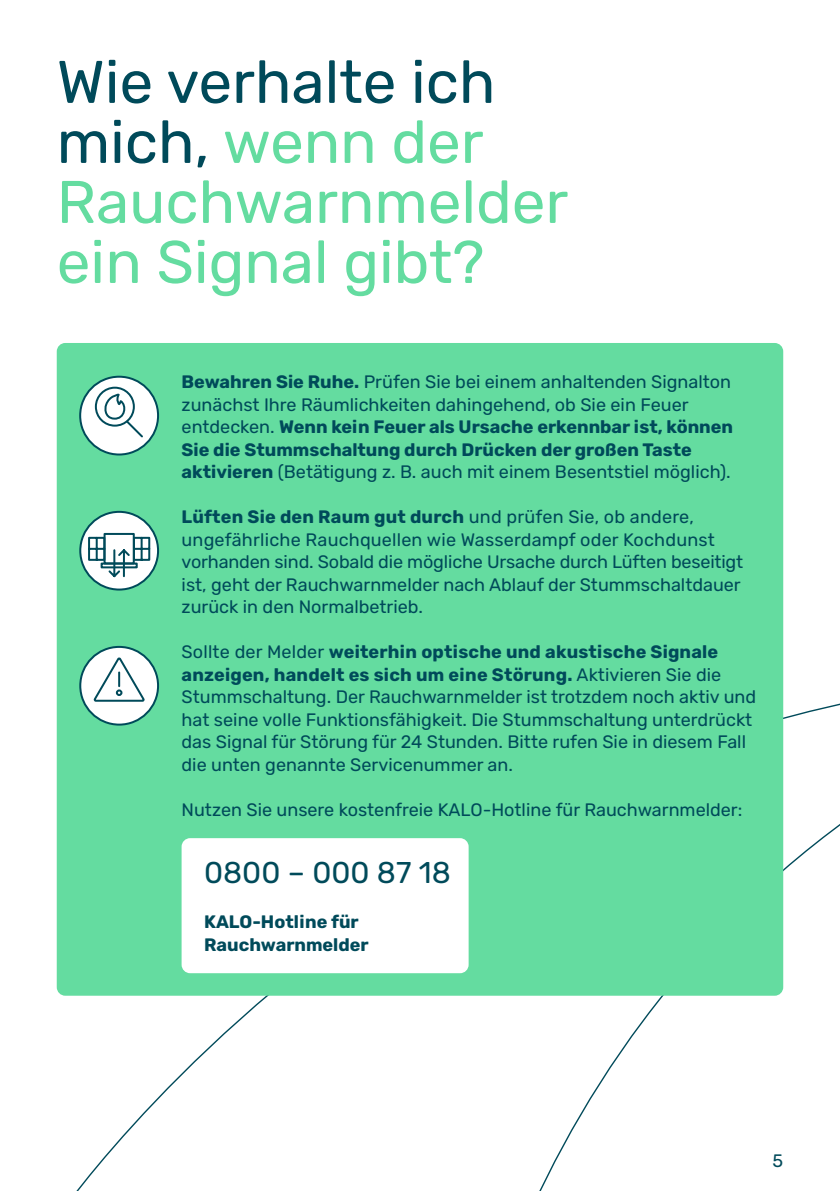
<style>
.page{position:relative;width:840px;height:1191px;background:#fff}
.page>*{position:absolute;margin:0;border:0;box-sizing:border-box;transform-origin:0 0}
.t1{font:60px/60px "Rubik";color:#64dca0}
.t2{font:30px "Rubik";color:#004a5a}
.t3{font:18px/22.4px "Rubik";color:#004a5a}
.t4{font:700 18px/22.4px "Rubik";color:#004a5a}
.s1{color:#004a5a}
.s2{font-weight:700}
</style>
<div class="page">
<svg style="left:437px;top:662px;width:402px;height:529px"></svg>
<div style="left:57px;top:343px;width:725px;height:652px;background:#64dca0;border-radius:9px"></div>
<div style="left:181px;top:838px;width:287px;height:135px;background:#fff;border-radius:9px"></div>
<div style="left:80px;top:647px;width:78px;height:77px;background:#fff;border-radius:50%"></div>
<div style="left:79px;top:646px;width:80px;height:79px;border:2px solid #004a5a;border-radius:50%"></div>
<svg style="left:92px;top:655px;width:54px;height:47px"></svg>
<div style="left:80px;top:377px;width:78px;height:77px;background:#fff;border-radius:50%"></div>
<div style="left:79px;top:376px;width:80px;height:79px;border:2px solid #004a5a;border-radius:50%"></div>
<div style="left:95px;top:387px;width:40px;height:39px;border:2px solid #004a5a;border-radius:50%"></div>
<svg style="left:103px;top:395px;width:40px;height:43px"></svg>
<div style="left:80px;top:512px;width:78px;height:77px;background:#fff;border-radius:50%"></div>
<div style="left:79px;top:511px;width:80px;height:79px;border:2px solid #004a5a;border-radius:50%"></div>
<div style="left:103px;top:533px;width:32px;height:31px;border:2px solid #004a5a"></div>
<svg style="left:87px;top:536px;width:64px;height:43px"></svg>
<h1 class="t1" style="left:57px;top:54px;width:512px"><span class="s1">Wie verhalte ich mich,</span> wenn der<br>Rauchwarnmelder ein Signal gibt?</h1>
<p class="t3" style="left:181px;top:371px;width:552px"><span class="s2">Bewahren Sie Ruhe.</span> Prüfen Sie bei einem anhaltenden Signalton zunächst Ihre Räumlichkeiten dahingehend, ob Sie ein Feuer entdecken. <span class="s2">Wenn kein Feuer als Ursache erkennbar ist, können Sie die Stummschaltung durch Drücken der großen Taste aktivieren</span> (Betätigung z. B. auch mit einem Besentstiel möglich).</p>
<p class="t3" style="left:181px;top:506px;width:563px"><span class="s2">Lüften Sie den Raum gut durch</span> und prüfen Sie, ob andere, ungefährliche Rauchquellen wie Wasserdampf oder Kochdunst vorhanden sind. Sobald die mögliche Ursache durch Lüften beseitigt ist, geht der Rauchwarnmelder nach Ablauf der Stummschaltdauer zurück in den Normalbetrieb.</p>
<p class="t3" style="left:181px;top:641px;width:575px">Sollte der Melder <span class="s2">weiterhin optische und akustische Signale anzeigen, handelt es sich um eine Störung.</span> Aktivieren Sie die Stummschaltung. Der Rauchwarnmelder ist trotzdem noch aktiv und hat seine volle Funktionsfähigkeit. Die Stummschaltung unterdrückt das Signal für Störung für 24 Stunden. Bitte rufen Sie in diesem Fall die unten genannte Servicenummer an.</p>
<p class="t3" style="left:181px;top:798px;width:562px">Nutzen Sie unsere kostenfreie KALO-Hotline für Rauchwarnmelder:</p>
<h2 class="t2" style="left:204px;top:856px;width:248px">0800 – 000 87 18</h2>
<p class="t4" style="left:204px;top:911px;width:166px">KALO-Hotline für<br>Rauchwarnmelder</p>
<p class="t3" style="left:772px;top:1150px;width:12px">5</p>
</div>
